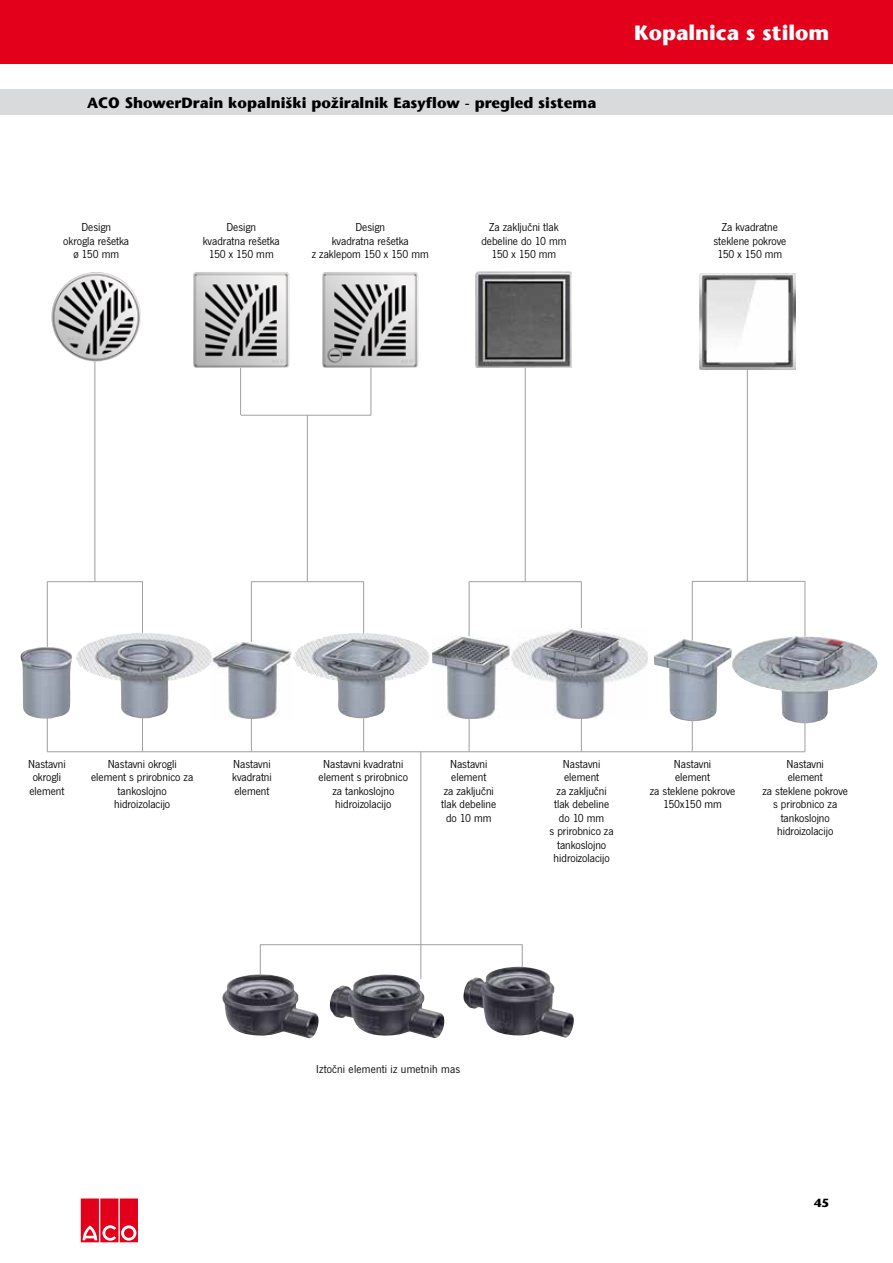
<style>
.page{position:relative;width:893px;height:1263px;background:#fff}
.page>*{position:absolute;margin:0;border:0;box-sizing:border-box;transform-origin:0 0}
.t1{font:21px "ITC Stone Sans Bold HR";color:#fff}
.t2{font:15px "ITC Stone Sans Bold HR";color:#000}
.t3{font:12px/13.5px "News Gothic TOT";color:#000;text-align:center}
.t4{font:12px "ITC Stone Sans Bold HR";color:#000}
</style>
<div class="page">
<div style="left:0;top:0;width:893px;height:64px;background:#e2001a"></div>
<svg style="left:81px;top:1198px;width:57px;height:44px;background:#e72d42"></svg>
<hr style="left:371px;top:364px;width:1px;height:51px;background:#9c9e9f">
<hr style="left:240px;top:364px;width:1px;height:51px;background:#9c9e9f">
<hr style="left:260px;top:944px;width:262px;height:1px;background:#9c9e9f">
<hr style="left:260px;top:944px;width:1px;height:33px;background:#9c9e9f">
<hr style="left:522px;top:944px;width:1px;height:33px;background:#9c9e9f">
<hr style="left:95px;top:348px;width:1px;height:234px;background:#9c9e9f">
<img style="left:463px;top:967px;width:111px;height:70px">
<img style="left:222px;top:974px;width:97px;height:64px">
<hr style="left:47px;top:581px;width:96px;height:1px;background:#9c9e9f">
<hr style="left:47px;top:751px;width:758px;height:1px;background:#9c9e9f">
<hr style="left:142px;top:582px;width:1px;height:170px;background:#9c9e9f">
<hr style="left:469px;top:582px;width:1px;height:170px;background:#9c9e9f">
<hr style="left:363px;top:582px;width:1px;height:170px;background:#9c9e9f">
<hr style="left:47px;top:582px;width:1px;height:170px;background:#9c9e9f">
<hr style="left:581px;top:582px;width:1px;height:170px;background:#9c9e9f">
<img style="left:512px;top:628px;width:135px;height:90px">
<img style="left:293px;top:633px;width:75px;height:47px">
<img style="left:432px;top:637px;width:78px;height:81px">
<img style="left:76px;top:633px;width:75px;height:77px">
<img style="left:20px;top:647px;width:52px;height:71px">
<hr style="left:307px;top:415px;width:1px;height:167px;background:#9c9e9f">
<hr style="left:251px;top:581px;width:113px;height:1px;background:#9c9e9f">
<hr style="left:251px;top:582px;width:1px;height:170px;background:#9c9e9f">
<hr style="left:525px;top:362px;width:1px;height:220px;background:#9c9e9f">
<hr style="left:469px;top:581px;width:112px;height:1px;background:#9c9e9f">
<img style="left:51px;top:272px;width:90px;height:90px">
<img style="left:193px;top:272px;width:96px;height:96px">
<img style="left:322px;top:272px;width:96px;height:96px">
<img style="left:476px;top:272px;width:96px;height:96px">
<img style="left:213px;top:642px;width:78px;height:76px">
<hr style="left:421px;top:751px;width:1px;height:228px;background:#9c9e9f">
<img style="left:330px;top:974px;width:114px;height:64px">
<hr style="left:241px;top:415px;width:130px;height:1px;background:#9c9e9f">
<hr style="left:692px;top:581px;width:1px;height:170px;background:#9c9e9f">
<hr style="left:805px;top:581px;width:1px;height:170px;background:#9c9e9f">
<hr style="left:747px;top:361px;width:1px;height:220px;background:#9c9e9f">
<hr style="left:692px;top:581px;width:113px;height:1px;background:#9c9e9f">
<img style="left:658px;top:639px;width:26px;height:15px">
<img style="left:730px;top:636px;width:148px;height:88px">
<img style="left:699px;top:273px;width:97px;height:96px">
<div style="left:0;top:89px;width:893px;height:26px;background:#d9dadb"></div>
<p class="t2" style="left:87px;top:93px;width:511px">ACO ShowerDrain kopalniški požiralnik Easyflow - pregled sistema</p>
<h1 class="t1" style="left:634px;top:19px;width:197px">Kopalnica s stilom</h1>
<p class="t3" style="left:63px;top:220px;width:67px">Design<br>okrogla rešetka ø 150 mm</p>
<p class="t3" style="left:203px;top:220px;width:79px">Design<br>kvadratna rešetka<br>150 x 150 mm</p>
<p class="t3" style="left:312px;top:220px;width:119px">Design<br>kvadratna rešetka<br>z zaklepom 150 x 150 mm</p>
<p class="t3" style="left:481px;top:220px;width:87px">Za zaključni tlak debeline do 10 mm<br>150 x 150 mm</p>
<p class="t3" style="left:713px;top:220px;width:74px">Za kvadratne steklene pokrove<br>150 x 150 mm</p>
<p class="t3" style="left:28px;top:757px;width:39px;text-align:left">Nastavni okrogli element</p>
<p class="t3" style="left:91px;top:757px;width:104px">Nastavni okrogli element s prirobnico za tankoslojno hidroizolacijo</p>
<p class="t3" style="left:232px;top:757px;width:41px;text-align:justify">Nastavni kvadratni element</p>
<p class="t3" style="left:319px;top:757px;width:91px">Nastavni kvadratni element s prirobnico za tankoslojno hidroizolacijo</p>
<p class="t3" style="left:441px;top:757px;width:57px">Nastavni element<br>za zaključni tlak debeline do 10 mm</p>
<p class="t3" style="left:550px;top:757px;width:66px">Nastavni element<br>za zaključni tlak debeline do 10 mm<br>s prirobnico za tankoslojno hidroizolacijo</p>
<p class="t3" style="left:650px;top:757px;width:87px">Nastavni<br>element<br>za steklene pokrove<br>150x150 mm</p>
<p class="t3" style="left:762px;top:757px;width:87px">Nastavni<br>element<br>za steklene pokrove s prirobnico za tankoslojno hidroizolacijo</p>
<p class="t3" style="left:316px;top:1062px;width:146px">Iztočni elementi iz umetnih mas</p>
<p class="t4" style="left:814px;top:1195px;width:17px">45</p>
</div>
